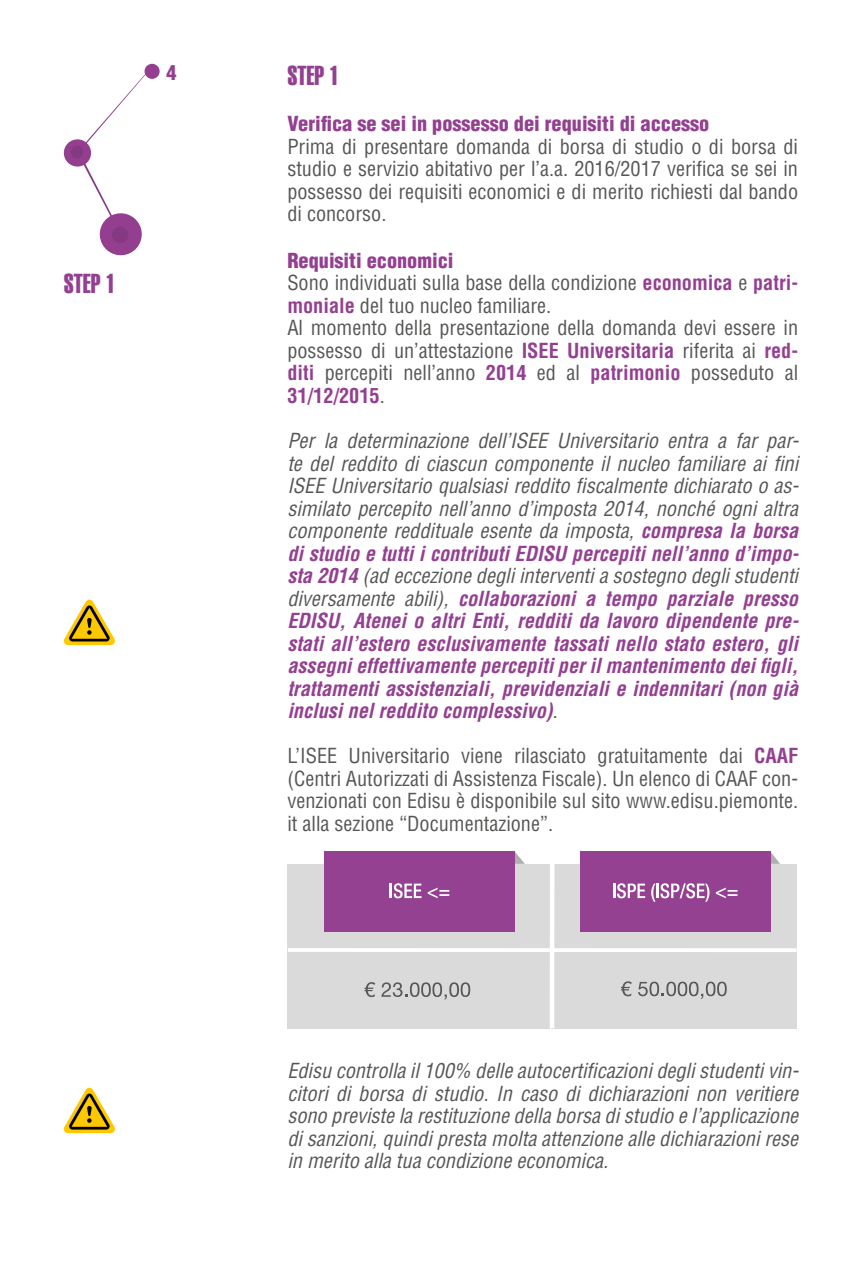
<style>
.page{position:relative;width:862px;height:1276px;background:#fff}
.page>*{position:absolute;margin:0;border:0;box-sizing:border-box;transform-origin:0 0}
.t1{font:27px "Helvetica Extra Compressed";color:#944091}
.t2{font:italic 700 condensed 20.25px/22.5px "Helvetica";color:#944091;text-align:justify}
.t3{font:condensed 20.25px/22.5px "Helvetica";color:#575756;text-align:justify}
.t4{font:italic condensed 20.25px/22.5px "Helvetica";color:#575756;text-align:justify}
.t5{font:900 condensed 20.25px "Helvetica";color:#944091}
.s1{font-weight:900;color:#944091}
.s2{font-weight:700;color:#944091}
.s3{font-weight:400;color:#575756}
</style>
<div class="page">
<div style="left:64px;top:139px;width:27px;height:28px;background:#943e90;border-radius:50%"></div>
<div style="left:71px;top:146px;width:12px;height:12px;background:#843981;border-radius:50%"></div>
<svg style="left:77px;top:74px;width:68px;height:182px"></svg>
<div style="left:144px;top:64px;width:15px;height:15px;background:#943e90;border-radius:50%"></div>
<svg style="left:64px;top:600px;width:51px;height:45px"></svg>
<svg style="left:64px;top:1087px;width:51px;height:46px"></svg>
<svg style="left:287px;top:851px;width:509px;height:177px;background:#c3a8c2"></svg>
<p class="t5" style="left:166px;top:60px;width:12px">4</p>
<h1 class="t1" style="left:64px;top:267px;width:53px">STEP 1</h1>
<h1 class="t1" style="left:287px;top:59px;width:53px">STEP 1</h1>
<p class="t5" style="left:287px;top:111px;width:423px">Verifica se sei in possesso dei requisiti di accesso</p>
<p class="t3" style="left:287px;top:135px;width:512px">Prima di presentare domanda di borsa di studio o di borsa di studio e servizio abitativo per l’a.a. 2016/2017 verifica se sei in possesso dei requisiti economici e di merito richiesti dal bando di concorso.</p>
<p class="t3" style="left:287px;top:249px;width:512px;text-align:left"><span class="s1">Requisiti economici<br></span>Sono individuati sulla base della condizione <span class="s2">economica</span> e <span class="s2">patri&shy;moniale</span> del tuo nucleo familiare.<br>Al momento della presentazione della domanda devi essere in possesso di un’attestazione <span class="s2">ISEE Universitaria</span> riferita ai <span class="s2">red&shy;diti</span> percepiti nell’anno <span class="s2">2014</span> ed al <span class="s2">patrimonio</span> posseduto al <span class="s2">31/12/2015</span>.</p>
<p class="t2" style="left:287px;top:429px;width:512px"><span class="s3">Per la determinazione dell’ISEE Universitario entra a far par&shy;te del reddito di ciascun componente il nucleo familiare ai fini ISEE Universitario qualsiasi reddito fiscalmente dichiarato o as&shy;similato percepito nell’anno d’imposta 2014, nonché ogni altra componente reddituale esente da imposta,</span> compresa la borsa di studio e tutti i contributi EDISU percepiti nell’anno d’impo&shy;sta 2014 <span class="s3">(ad eccezione degli interventi a sostegno degli studenti diversamente abili),</span> collaborazioni a tempo parziale presso EDISU, Atenei o altri Enti, redditi da lavoro dipendente pre&shy;stati all’estero esclusivamente tassati nello stato estero, gli assegni effettivamente percepiti per il mantenimento dei figli, trattamenti assistenziali, previdenziali e indennitari (non già inclusi nel reddito complessivo)<span class="s3">.</span></p>
<p class="t3" style="left:287px;top:744px;width:512px">L’ISEE Universitario viene rilasciato gratuitamente dai <span class="s2">CAAF </span>(Centri Autorizzati di Assistenza Fiscale). Un elenco di CAAF con&shy;venzionati con Edisu è disponibile sul sito www.edisu.piemonte. it alla sezione “Documentazione”.</p>
<p class="t4" style="left:287px;top:1059px;width:512px">Edisu controlla il 100% delle autocertificazioni degli studenti vin&shy;citori di borsa di studio. In caso di dichiarazioni non veritiere sono previste la restituzione della borsa di studio e l’applicazione di sanzioni, quindi presta molta attenzione alle dichiarazioni rese in merito alla tua condizione economica.</p>
</div>
